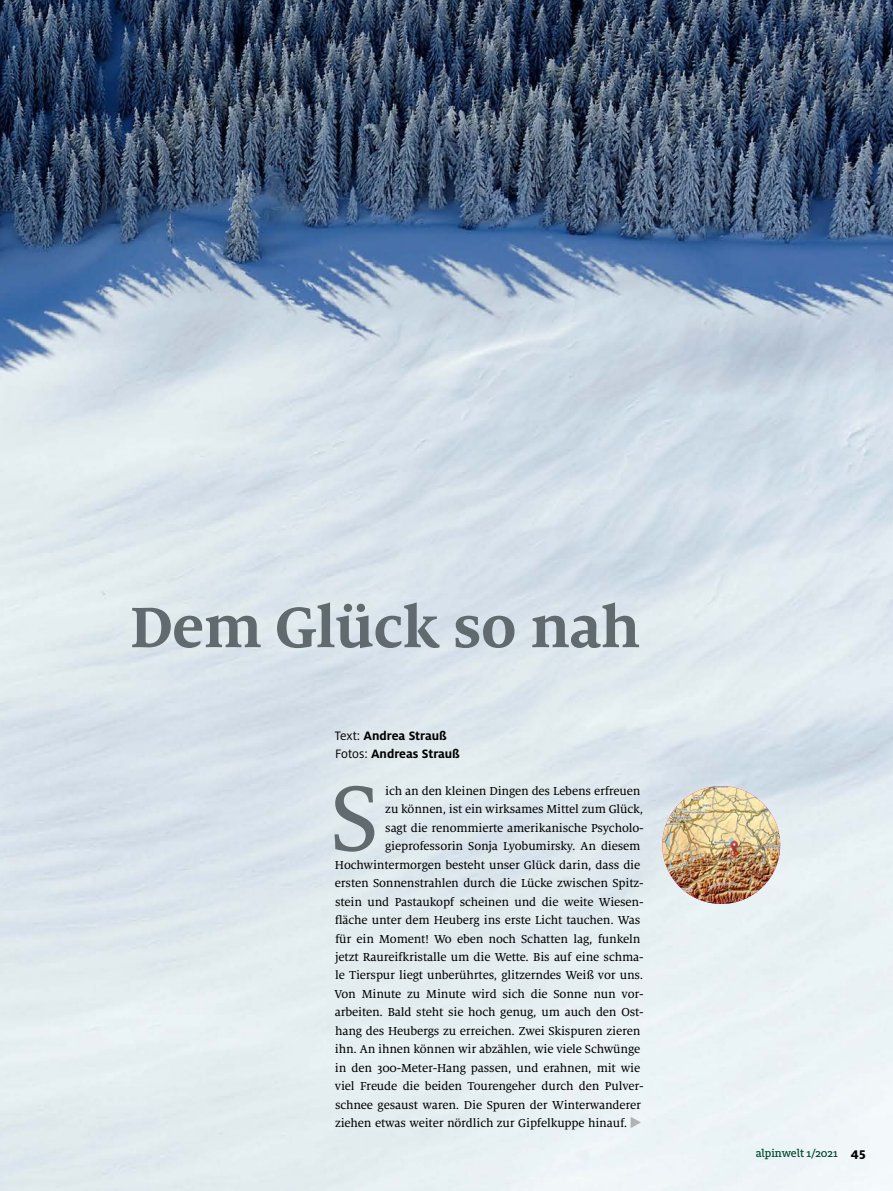
<style>
.page{position:relative;width:893px;height:1191px;background:#fff}
.page>*{position:absolute;margin:0;border:0;box-sizing:border-box;transform-origin:0 0}
.t1{font:101.4px "Milo Serif OT Text";color:#616a6e}
.t2{font:700 63.15px "Milo Serif OT";letter-spacing:-.01em;color:#616a6e}
.t3{font:700 13.5px/18.5px "Milo Pro";color:#000}
.t4{font:12.75px "Milo Serif OT Text";letter-spacing:-.015em;color:#000}
.t5{font:500 12px "FF Milo Slab";color:#00492b}
.s1{font-weight:400}
.s2{font-family:"Milo Pro";font-weight:800;font-size:13.5px;color:#000}
</style>
<div class="page">
<img style="left:0;top:0;width:893px;height:1191px">
<img style="left:662px;top:786px;width:118px;height:118px;border-radius:59px">
<svg style="left:631px;top:1117px;width:10px;height:11px"></svg>
<h2 class="t2" style="left:130px;top:592px;width:511px">Dem Glück so nah</h2>
<p class="t3" style="left:335px;top:726px;width:127px"><span class="s1">Text:</span> Andrea Strauß<br><span class="s1">Fotos:</span> Andreas Strauß</p>
<h1 class="t1" style="left:330px;top:764px;width:51px">S</h1>
<p class="t4" style="left:385px;top:784px;width:257px">ich an den kleinen Dingen des Lebens erfreuen</p>
<p class="t4" style="left:385px;top:802px;width:259px">zu können, ist ein wirksames Mittel zum Glück,</p>
<p class="t4" style="left:385px;top:821px;width:260px">sagt die renommierte amerikanische Psycholo-</p>
<p class="t4" style="left:385px;top:839px;width:257px">gieprofessorin Sonja Lyobumirsky. An diesem</p>
<p class="t4" style="left:335px;top:858px;width:307px">Hochwintermorgen besteht unser Glück darin, dass die</p>
<p class="t4" style="left:335px;top:876px;width:310px">ersten Sonnenstrahlen durch die Lücke zwischen Spitz-</p>
<p class="t4" style="left:335px;top:895px;width:310px">stein und Pastaukopf scheinen und die weite Wiesen-</p>
<p class="t4" style="left:335px;top:913px;width:307px">fläche unter dem Heuberg ins erste Licht tauchen. Was</p>
<p class="t4" style="left:335px;top:931px;width:307px">für ein Moment! Wo eben noch Schatten lag, funkeln</p>
<p class="t4" style="left:335px;top:950px;width:310px">jetzt Raureifkristalle um die Wette. Bis auf eine schma-</p>
<p class="t4" style="left:335px;top:968px;width:309px">le Tierspur liegt unberührtes, glitzerndes Weiß vor uns.</p>
<p class="t4" style="left:335px;top:987px;width:311px">Von Minute zu Minute wird sich die Sonne nun vor-</p>
<p class="t4" style="left:335px;top:1005px;width:310px">arbeiten. Bald steht sie hoch genug, um auch den Ost-</p>
<p class="t4" style="left:335px;top:1024px;width:307px">hang des Heubergs zu erreichen. Zwei Skispuren zieren</p>
<p class="t4" style="left:335px;top:1042px;width:307px">ihn. An ihnen können wir abzählen, wie viele Schwünge</p>
<p class="t4" style="left:335px;top:1061px;width:307px">in den 300-Meter-Hang passen, und erahnen, mit wie</p>
<p class="t4" style="left:335px;top:1079px;width:310px">viel Freude die beiden Tourengeher durch den Pulver-</p>
<p class="t4" style="left:335px;top:1097px;width:307px">schnee gesaust waren. Die Spuren der Winterwanderer</p>
<p class="t4" style="left:335px;top:1116px;width:294px">ziehen etwas weiter nördlich zur Gipfelkuppe hinauf.</p>
<p class="t5" style="left:756px;top:1146px;width:111px">alpinwelt 1/2021 <span class="s2">45</span></p>
</div>
